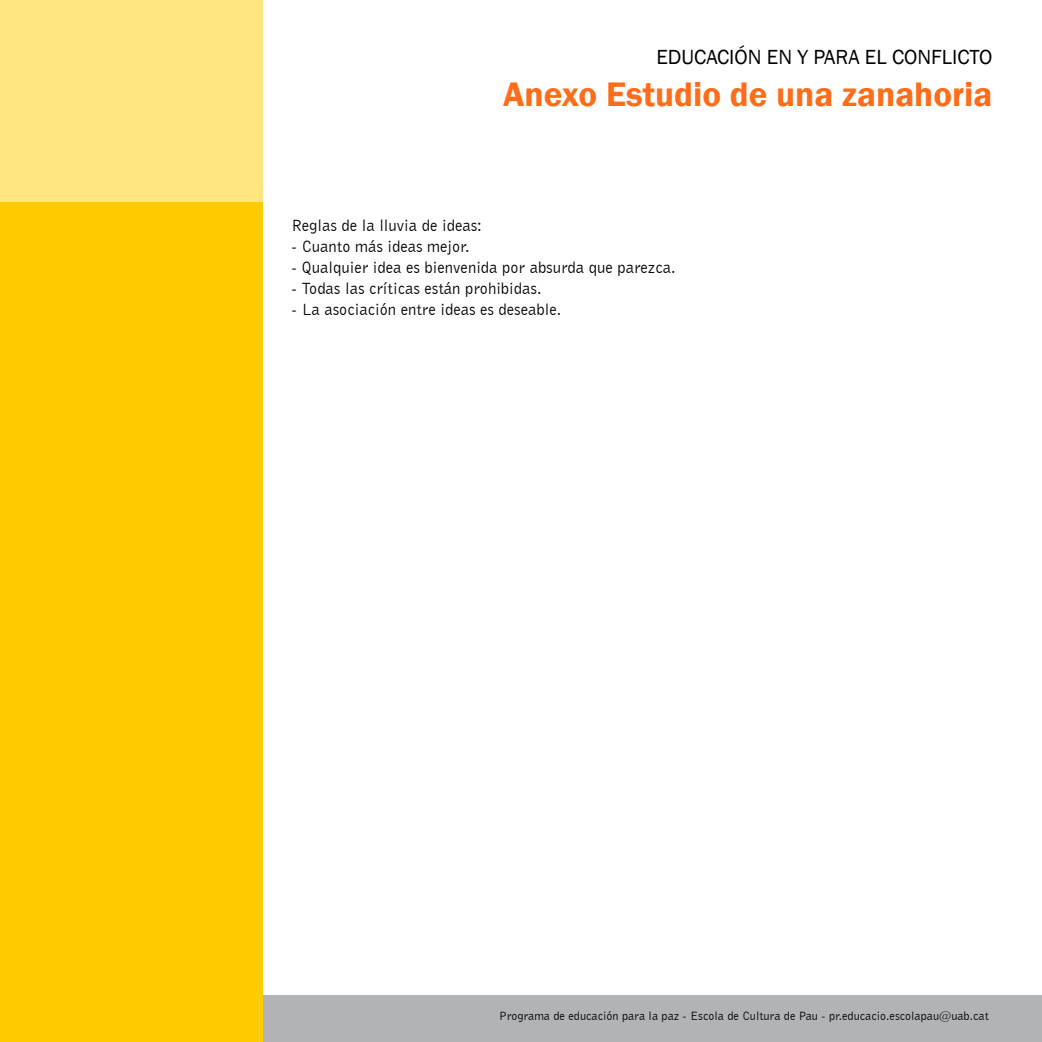
<style>
.page{position:relative;width:1042px;height:1042px;background:#fff}
.page>*{position:absolute;margin:0;border:0;box-sizing:border-box;transform-origin:0 0}
.t1{font:600 35px "Franklin Gothic";color:#ff6c1a}
.t2{font:21px "Franklin Gothic";color:#000}
.t3{font:16.62px "Bell Gothic BT";color:#000}
.t4{font:12.25px "Bell Gothic BT";color:#000}
</style>
<div class="page">
<div style="left:163px;top:995px;width:879px;height:47px;background:#b1b3b4"></div>
<div style="left:0;top:197px;width:262px;height:845px;background:#fc0"></div>
<div style="left:0;top:0;width:262px;height:202px;background:#ffe681"></div>
<p class="t2" style="left:656px;top:44px;width:337px">EDUCACIÓN EN Y PARA EL CONFLICTO</p>
<h1 class="t1" style="left:503px;top:73px;width:491px">Anexo Estudio de una zanahoria</h1>
<p class="t3" style="left:292px;top:215px;width:192px">Reglas de la lluvia de ideas:</p>
<p class="t3" style="left:292px;top:236px;width:180px">- Cuanto más ideas mejor.</p>
<p class="t3" style="left:292px;top:257px;width:385px">- Qualquier idea es bienvenida por absurda que parezca.</p>
<p class="t3" style="left:292px;top:278px;width:251px">- Todas las críticas están prohibidas.</p>
<p class="t3" style="left:292px;top:299px;width:271px">- La asociación entre ideas es deseable.</p>
<p class="t4" style="left:499px;top:1008px;width:491px">Programa de educación para la paz - Escola de Cultura de Pau - pr.educacio.escolapau@uab.cat</p>
</div>
